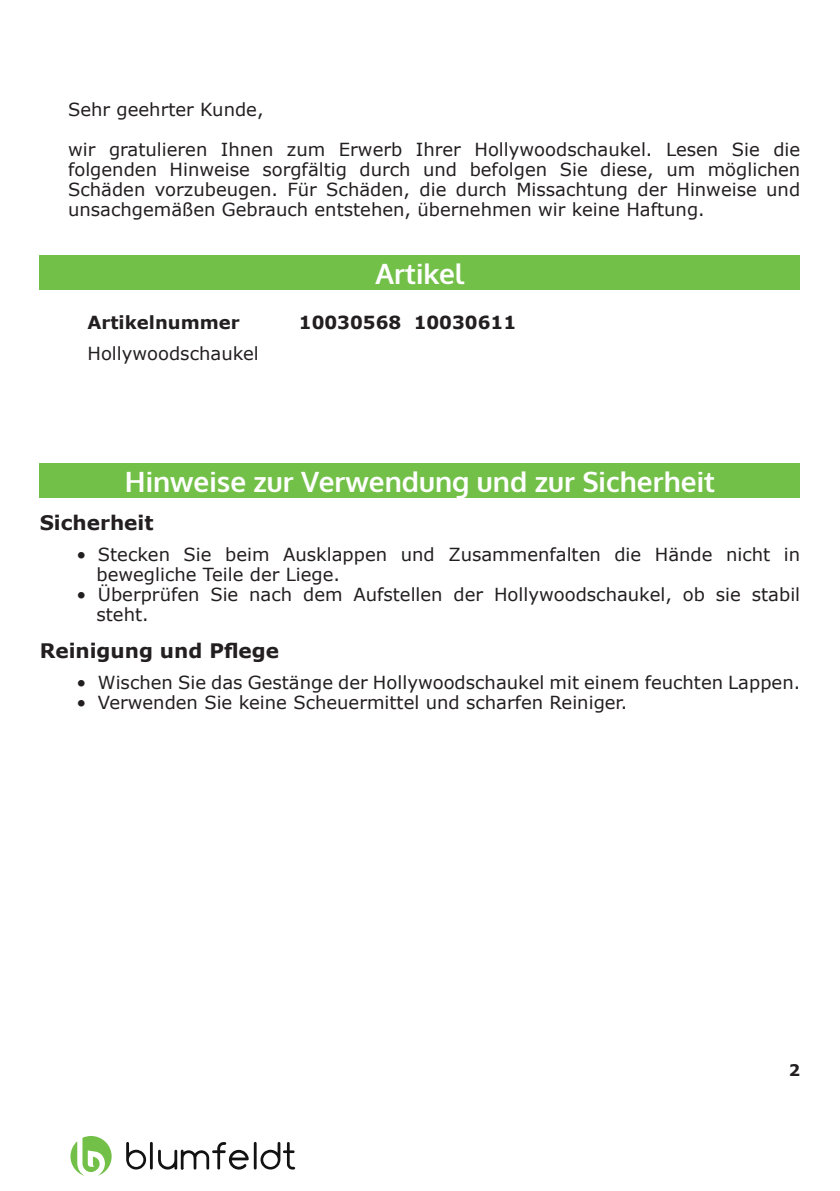
<style>
.page{position:relative;width:840px;height:1191px;background:#fff}
.page>*{position:absolute;margin:0;border:0;box-sizing:border-box;transform-origin:0 0}
.Super_Headline{font:700 28px "Oxygen";color:#fff}
.Überschrift_2{font:700 20px "Verdana";color:#231f20}
.Base_Text{font:18px/20px "Verdana";color:#231f20}
.Base_Text-2{font:700 18px "Verdana";color:#231f20}
.Page_Number{font:700 16px "Verdana";color:#231f20}
</style>
<div class="page">
<div style="left:40px;top:255px;width:759px;height:34px;background:#73c049"></div>
<div style="left:40px;top:463px;width:759px;height:34px;background:#73c049"></div>
<svg style="left:126px;top:1142px;width:20px;height:27px"></svg>
<hr style="left:150px;top:1141px;width:3px;height:28px;background:#111211">
<hr style="left:254px;top:1141px;width:2px;height:28px;background:#111211">
<svg style="left:260px;top:1142px;width:35px;height:27px"></svg>
<svg style="left:158px;top:1142px;width:90px;height:27px"></svg>
<svg style="left:70px;top:1136px;width:42px;height:39px"></svg>
<p class="Base_Text" style="left:68px;top:99px;width:197px">Sehr geehrter Kunde,</p>
<p class="Base_Text" style="left:68px;top:139px;width:733px;text-align:justify">wir gratulieren Ihnen zum Erwerb Ihrer Hollywoodschaukel. Lesen Sie die folgenden Hinweise sorgfältig durch und befolgen Sie diese, um möglichen Schäden vorzubeugen. Für Schäden, die durch Missachtung der Hinweise und unsachgemäßen Gebrauch entstehen, übernehmen wir keine Haftung.</p>
<p class="Super_Headline" style="left:375px;top:256px;width:90px">Artikel</p>
<p class="Base_Text-2" style="left:87px;top:310px;width:154px">Artikelnummer</p>
<p class="Base_Text-2" style="left:299px;top:310px;width:219px">10030568 10030611</p>
<p class="Base_Text" style="left:87px;top:343px;width:173px">Hollywoodschaukel</p>
<p class="Super_Headline" style="left:125px;top:464px;width:591px">Hinweise zur Verwendung und zur Sicherheit</p>
<p class="Überschrift_2" style="left:40px;top:508px;width:115px">Sicherheit</p>
<p class="Base_Text" style="left:96px;top:544px;width:705px;text-indent:-20px">• Stecken Sie beim Ausklappen und Zusammenfalten die Hände nicht in bewegliche Teile der Liege.</p>
<p class="Base_Text" style="left:96px;top:584px;width:704px;text-indent:-20px">• Überprüfen Sie nach dem Aufstellen der Hollywoodschaukel, ob sie stabil steht.</p>
<p class="Überschrift_2" style="left:40px;top:636px;width:241px">Reinigung und Pflege</p>
<p class="Base_Text" style="left:77px;top:672px;width:724px">• Wischen Sie das Gestänge der Hollywoodschaukel mit einem feuchten Lappen.</p>
<p class="Base_Text" style="left:77px;top:692px;width:552px">• Verwenden Sie keine Scheuermittel und scharfen Reiniger.</p>
<p class="Page_Number" style="left:788px;top:1058px;width:13px">2</p>
</div>
